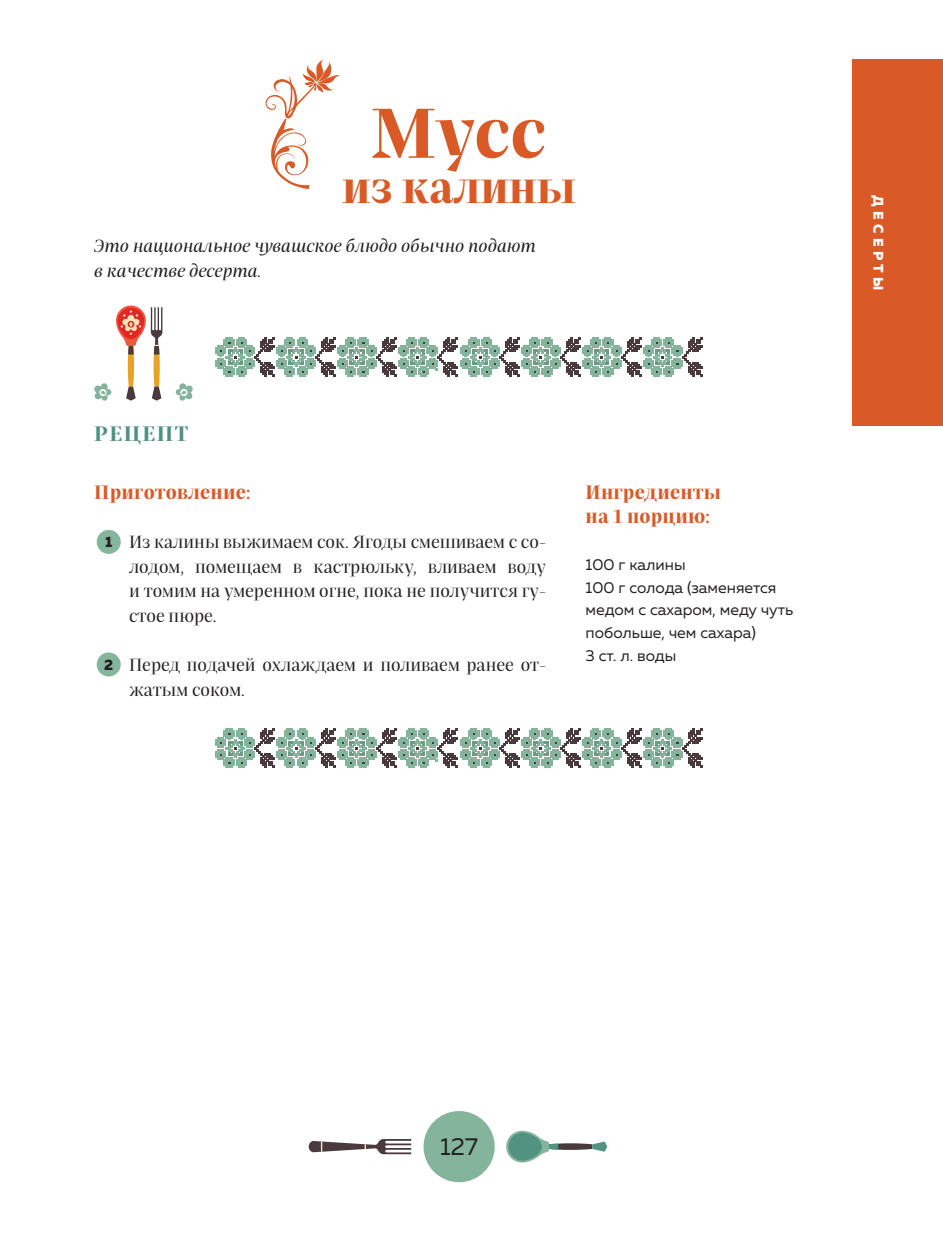
<style>
.page{position:relative;width:943px;height:1241px;background:#fff}
.page>*{position:absolute;margin:0;border:0;box-sizing:border-box;transform-origin:0 0}
.t1{font:700 70px "Praho Pro";color:#d95a26}
.t2{font:700 43.75px "Praho Pro";color:#d95a26}
.t3{font:24.5px "Muller";color:#231f20}
.t4{font:700 20.82px "Praho Pro";letter-spacing:.075em;color:#4f917f}
.t5{font:700 19.25px/23.1px "Praho Pro";letter-spacing:.01em;color:#d95a26}
.t6{font:17.5px/24.5px "Praho Pro";color:#231f20;text-align:justify}
.t7{font:italic 17.5px/24.5px "Praho Pro";color:#231f20}
.t8{font:15.75px/22.8px "Muller";color:#231f20}
.t9{font:800 14px "Muller";letter-spacing:.31em;color:#fff}
.s1{font-family:"Muller";font-weight:800;font-size:15.05px}
</style>
<div class="page">
<svg style="left:506px;top:1130px;width:101px;height:32px"></svg>
<svg style="left:309px;top:1139px;width:102px;height:14px"></svg>
<div style="left:423px;top:1110px;width:71px;height:71px;background:#85b49c;border-radius:50%"></div>
<div style="left:852px;top:60px;width:91px;height:366px;background:#d95a26"></div>
<svg style="left:94px;top:305px;width:68px;height:95px"></svg>
<svg style="left:176px;top:383px;width:17px;height:17px"></svg>
<svg style="left:216px;top:338px;width:486px;height:38px"></svg>
<div style="left:97px;top:530px;width:24px;height:24px;background:#84b59d;border-radius:50%"></div>
<div style="left:97px;top:652px;width:24px;height:24px;background:#84b59d;border-radius:50%"></div>
<svg style="left:216px;top:728px;width:486px;height:39px"></svg>
<svg style="left:265px;top:60px;width:75px;height:129px"></svg>
<h1 class="t1" style="left:372px;top:93px;width:176px">Мусс</h1>
<h2 class="t2" style="left:342px;top:162px;width:235px">из калины</h2>
<p class="t7" style="left:94px;top:235px;width:443px">Это национальное чувашское блюдо обычно подают в качестве десерта.</p>
<p class="t4" style="left:94px;top:421px;width:96px">РЕЦЕПТ</p>
<p class="t5" style="left:94px;top:480px;width:158px">Приготовление:</p>
<p class="t6" style="left:129px;top:531px;width:418px;text-indent:-24px"><span class="s1">1</span> Из калины выжимаем сок. Ягоды смешиваем с со&shy;лодом, помещаем в кастрюльку, вливаем воду и томим на умеренном огне, пока не получится гу&shy;стое пюре.</p>
<p class="t6" style="left:129px;top:653px;width:418px;text-indent:-25px"><span class="s1">2</span> Перед подачей охлаждаем и поливаем ранее от&shy;жатым соком.</p>
<p class="t5" style="left:585px;top:480px;width:137px">Ингредиенты на 1 порцию:</p>
<p class="t8" style="left:585px;top:554px;width:209px">100 г калины<br>100 г солода (заменяется медом с сахаром, меду чуть побольше, чем сахара)<br>3 ст. л. воды</p>
<p class="t9" style="left:883px;top:195px;width:97px;rotate:90deg">ДЕСЕРТЫ</p>
<h3 class="t3" style="left:440px;top:1135px;width:39px">127</h3>
</div>
